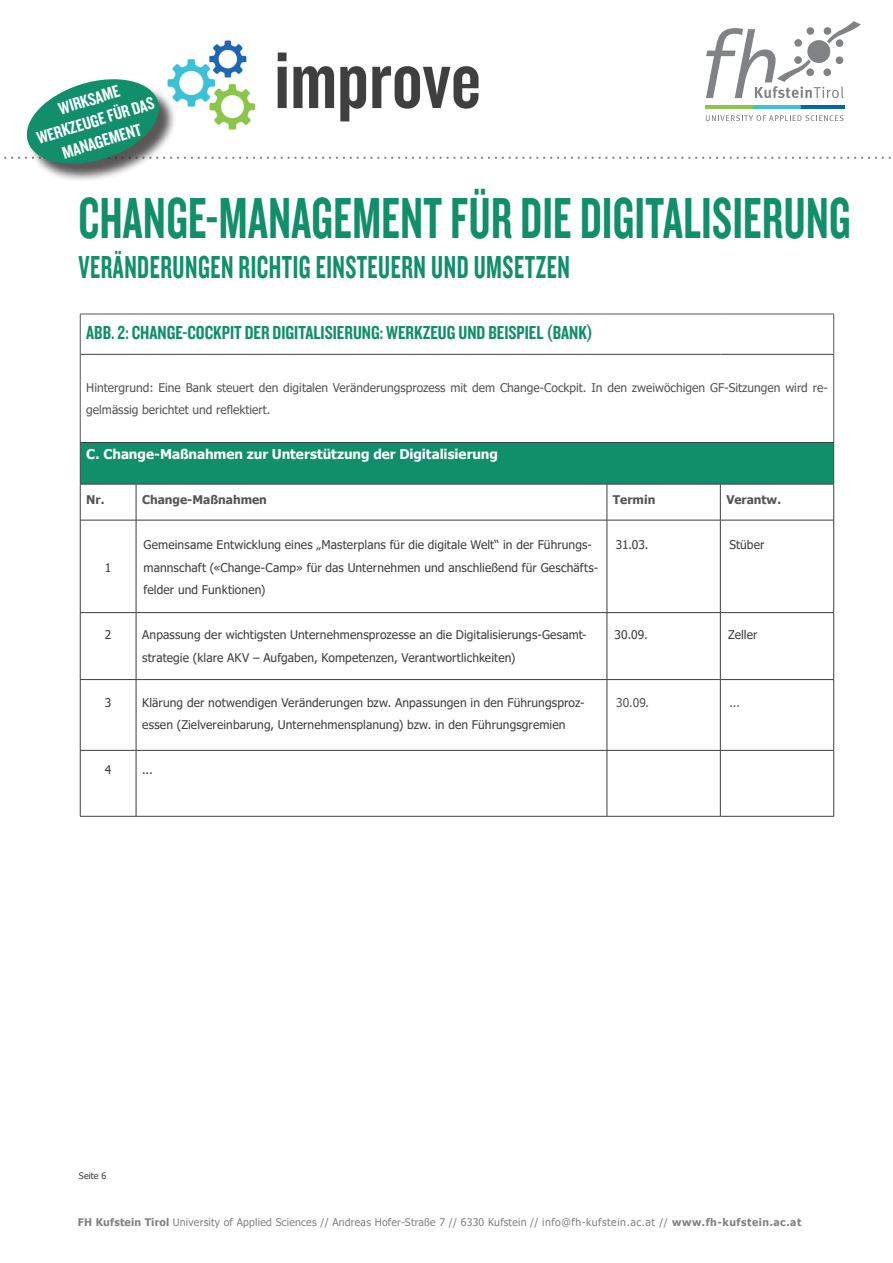
<style>
.page{position:relative;width:893px;height:1263px;background:#fff}
.page>*{position:absolute;margin:0;border:0;box-sizing:border-box;transform-origin:0 0}
.t1{font:60px "Knockout HTF49 Liteweight";letter-spacing:.01em;color:#108f6a;scale:.8 1}
.t2{font:33px "Knockout HTF49 Liteweight";letter-spacing:.02em;color:#108f6a;scale:.8 1}
.FH_Zwischentitel{font:19.5px "Knockout HTF49 Liteweight";color:#108f6a}
.FH_Untertitel_vz_ode{font:18px/21.6px "Knockout HTF49 Liteweight";color:#fff;text-align:center}
.FH_Zwischentitel-2{font:700 13.5px "Tahoma";letter-spacing:-.005em;color:#fff}
.FH_Zwischentitel-3{font:12px/22.5px "Tahoma";letter-spacing:.01em;color:#3e3e3f}
.FH_Zwischentitel-4{font:12px/22.5px "Tahoma";color:#545557}
.FH_Zwischentitel-5{font:700 12px "Tahoma";color:#545557}
.t3{font:10.5px "Tahoma";letter-spacing:.02em;color:#808285}
.FH_Zwischentitel-6{font:9px "Tahoma";letter-spacing:.01em;color:#3e3e3f}
.s1{font-weight:700}
</style>
<div class="page">
<div style="left:29px;top:82px;width:148px;height:100px;background:#231f20;opacity:.75"></div>
<svg style="left:4px;top:21px;width:887px;height:148px"></svg>
<div style="left:80px;top:442px;width:754px;height:42px;background:#108f6a"></div>
<hr style="left:80px;top:484px;width:1px;height:36px;background:#3e3e3f">
<hr style="left:136px;top:484px;width:1px;height:36px;background:#3e3e3f">
<hr style="left:607px;top:484px;width:1px;height:36px;background:#3e3e3f">
<hr style="left:720px;top:484px;width:1px;height:36px;background:#3e3e3f">
<hr style="left:833px;top:484px;width:1px;height:36px;background:#3e3e3f">
<hr style="left:80px;top:520px;width:1px;height:92px;background:#3e3e3f">
<hr style="left:136px;top:520px;width:1px;height:92px;background:#3e3e3f">
<hr style="left:607px;top:520px;width:1px;height:92px;background:#3e3e3f">
<hr style="left:720px;top:520px;width:1px;height:92px;background:#3e3e3f">
<hr style="left:833px;top:520px;width:1px;height:92px;background:#3e3e3f">
<hr style="left:80px;top:612px;width:56px;height:1px;background:#3e3e3f">
<hr style="left:80px;top:613px;width:1px;height:66px;background:#3e3e3f">
<hr style="left:136px;top:612px;width:471px;height:1px;background:#3e3e3f">
<hr style="left:136px;top:613px;width:1px;height:66px;background:#3e3e3f">
<hr style="left:607px;top:612px;width:113px;height:1px;background:#3e3e3f">
<hr style="left:607px;top:613px;width:1px;height:66px;background:#3e3e3f">
<hr style="left:720px;top:612px;width:114px;height:1px;background:#3e3e3f">
<hr style="left:720px;top:613px;width:1px;height:66px;background:#3e3e3f">
<hr style="left:833px;top:613px;width:1px;height:66px;background:#3e3e3f">
<hr style="left:80px;top:679px;width:56px;height:1px;background:#3e3e3f">
<hr style="left:80px;top:680px;width:1px;height:70px;background:#3e3e3f">
<hr style="left:136px;top:679px;width:471px;height:1px;background:#3e3e3f">
<hr style="left:136px;top:680px;width:1px;height:70px;background:#3e3e3f">
<hr style="left:607px;top:679px;width:113px;height:1px;background:#3e3e3f">
<hr style="left:607px;top:680px;width:1px;height:70px;background:#3e3e3f">
<hr style="left:720px;top:679px;width:114px;height:1px;background:#3e3e3f">
<hr style="left:720px;top:680px;width:1px;height:70px;background:#3e3e3f">
<hr style="left:833px;top:680px;width:1px;height:70px;background:#3e3e3f">
<hr style="left:80px;top:750px;width:56px;height:1px;background:#3e3e3f">
<hr style="left:80px;top:750px;width:1px;height:66px;background:#3e3e3f">
<hr style="left:136px;top:750px;width:471px;height:1px;background:#3e3e3f">
<hr style="left:136px;top:750px;width:1px;height:66px;background:#3e3e3f">
<hr style="left:607px;top:750px;width:113px;height:1px;background:#3e3e3f">
<hr style="left:607px;top:750px;width:1px;height:66px;background:#3e3e3f">
<hr style="left:720px;top:750px;width:114px;height:1px;background:#3e3e3f">
<hr style="left:720px;top:750px;width:1px;height:66px;background:#3e3e3f">
<hr style="left:833px;top:750px;width:1px;height:66px;background:#3e3e3f">
<hr style="left:80px;top:816px;width:56px;height:1px;background:#3e3e3f">
<hr style="left:136px;top:816px;width:471px;height:1px;background:#3e3e3f">
<hr style="left:607px;top:816px;width:113px;height:1px;background:#3e3e3f">
<hr style="left:720px;top:816px;width:114px;height:1px;background:#3e3e3f">
<hr style="left:80px;top:314px;width:56px;height:1px;background:#545557">
<hr style="left:80px;top:314px;width:1px;height:40px;background:#545557">
<hr style="left:136px;top:314px;width:471px;height:1px;background:#545557">
<hr style="left:607px;top:314px;width:113px;height:1px;background:#545557">
<hr style="left:720px;top:314px;width:114px;height:1px;background:#545557">
<hr style="left:833px;top:314px;width:1px;height:40px;background:#545557">
<hr style="left:80px;top:354px;width:1px;height:89px;background:#545557">
<hr style="left:833px;top:354px;width:1px;height:89px;background:#545557">
<hr style="left:80px;top:442px;width:1px;height:42px;background:#545557">
<hr style="left:833px;top:442px;width:1px;height:42px;background:#545557">
<hr style="left:80px;top:354px;width:56px;height:1px;background:#3e3e3f">
<hr style="left:136px;top:354px;width:471px;height:1px;background:#3e3e3f">
<hr style="left:607px;top:354px;width:113px;height:1px;background:#3e3e3f">
<hr style="left:720px;top:354px;width:113px;height:1px;background:#3e3e3f">
<hr style="left:80px;top:442px;width:56px;height:1px;background:#3e3e3f">
<hr style="left:136px;top:442px;width:471px;height:1px;background:#3e3e3f">
<hr style="left:607px;top:442px;width:113px;height:1px;background:#3e3e3f">
<hr style="left:720px;top:442px;width:113px;height:1px;background:#3e3e3f">
<hr style="left:80px;top:484px;width:56px;height:1px;background:#3e3e3f">
<hr style="left:136px;top:484px;width:471px;height:1px;background:#3e3e3f">
<hr style="left:607px;top:484px;width:113px;height:1px;background:#3e3e3f">
<hr style="left:720px;top:484px;width:114px;height:1px;background:#3e3e3f">
<hr style="left:80px;top:520px;width:56px;height:1px;background:#3e3e3f">
<hr style="left:136px;top:520px;width:471px;height:1px;background:#3e3e3f">
<hr style="left:607px;top:520px;width:113px;height:1px;background:#3e3e3f">
<hr style="left:720px;top:520px;width:113px;height:1px;background:#3e3e3f">
<p class="FH_Untertitel_vz_ode" style="left:56px;top:99px;width:65px;rotate:-17deg">WIRKSAME</p>
<p class="FH_Untertitel_vz_ode" style="left:34px;top:128px;width:124px;rotate:-17deg">WERKZEUGE FÜR DAS<br>MANAGEMENT</p>
<p class="t1" style="left:78px;top:188px;width:967px">CHANGE-MANAGEMENT FÜR DIE DIGITALISIERUNG</p>
<p class="t2" style="left:78px;top:250px;width:616px">VERÄNDERUNGEN RICHTIG EINSTEUERN UND UMSETZEN</p>
<p class="FH_Zwischentitel" style="left:86px;top:323px;width:508px">ABB. 2: CHANGE-COCKPIT DER DIGITALISIERUNG: WERKZEUG UND BEISPIEL (BANK)</p>
<p class="FH_Zwischentitel-4" style="left:86px;top:377px;width:743px">Hintergrund: Eine Bank steuert den digitalen Veränderungsprozess mit dem Change-Cockpit. In den zweiwöchigen GF-Sitzungen wird re&shy;gelmässig berichtet und reflektiert.</p>
<p class="FH_Zwischentitel-2" style="left:86px;top:445px;width:413px">C. Change-Maßnahmen zur Unterstützung der Digitalisierung</p>
<p class="FH_Zwischentitel-5" style="left:86px;top:491px;width:20px">Nr.</p>
<p class="FH_Zwischentitel-5" style="left:142px;top:491px;width:126px">Change-Maßnahmen</p>
<p class="FH_Zwischentitel-5" style="left:613px;top:491px;width:44px">Termin</p>
<p class="FH_Zwischentitel-5" style="left:726px;top:491px;width:56px">Verantw.</p>
<p class="FH_Zwischentitel-3" style="left:105px;top:557px;width:8px">1</p>
<p class="FH_Zwischentitel-3" style="left:144px;top:534px;width:456px">Gemeinsame Entwicklung eines „Masterplans für die digitale Welt“ in der Führungs&shy;mannschaft («Change-Camp» für das Unternehmen und anschließend für Geschäfts&shy;felder und Funktionen)</p>
<p class="FH_Zwischentitel-3" style="left:616px;top:534px;width:34px">31.03.</p>
<p class="FH_Zwischentitel-3" style="left:729px;top:534px;width:37px">Stüber</p>
<p class="FH_Zwischentitel-3" style="left:105px;top:624px;width:8px">2</p>
<p class="FH_Zwischentitel-3" style="left:142px;top:624px;width:446px">Anpassung der wichtigsten Unternehmensprozesse an die Digitalisierungs-Gesamt&shy;strategie (klare AKV – Aufgaben, Kompetenzen, Verantwortlichkeiten)</p>
<p class="FH_Zwischentitel-3" style="left:615px;top:624px;width:35px">30.09.</p>
<p class="FH_Zwischentitel-3" style="left:728px;top:624px;width:31px">Zeller</p>
<p class="FH_Zwischentitel-3" style="left:105px;top:692px;width:8px">3</p>
<p class="FH_Zwischentitel-3" style="left:142px;top:692px;width:444px">Klärung der notwendigen Veränderungen bzw. Anpassungen in den Führungsproz&shy;essen (Zielvereinbarung, Unternehmensplanung) bzw. in den Führungsgremien</p>
<p class="FH_Zwischentitel-4" style="left:616px;top:692px;width:35px">30.09.</p>
<p class="FH_Zwischentitel-4" style="left:729px;top:692px;width:12px">...</p>
<p class="FH_Zwischentitel-3" style="left:105px;top:759px;width:8px">4</p>
<p class="FH_Zwischentitel-3" style="left:142px;top:759px;width:12px">...</p>
<p class="FH_Zwischentitel-6" style="left:79px;top:1170px;width:29px">Seite 6</p>
<p class="t3" style="left:78px;top:1215px;width:725px"><span class="s1">FH Kufstein Tirol</span> University of Applied Sciences // Andreas Hofer-Straße 7 // 6330 Kufstein // info@fh-kufstein.ac.at // <span class="s1">www.fh-kufstein.ac.at</span></p>
</div>
